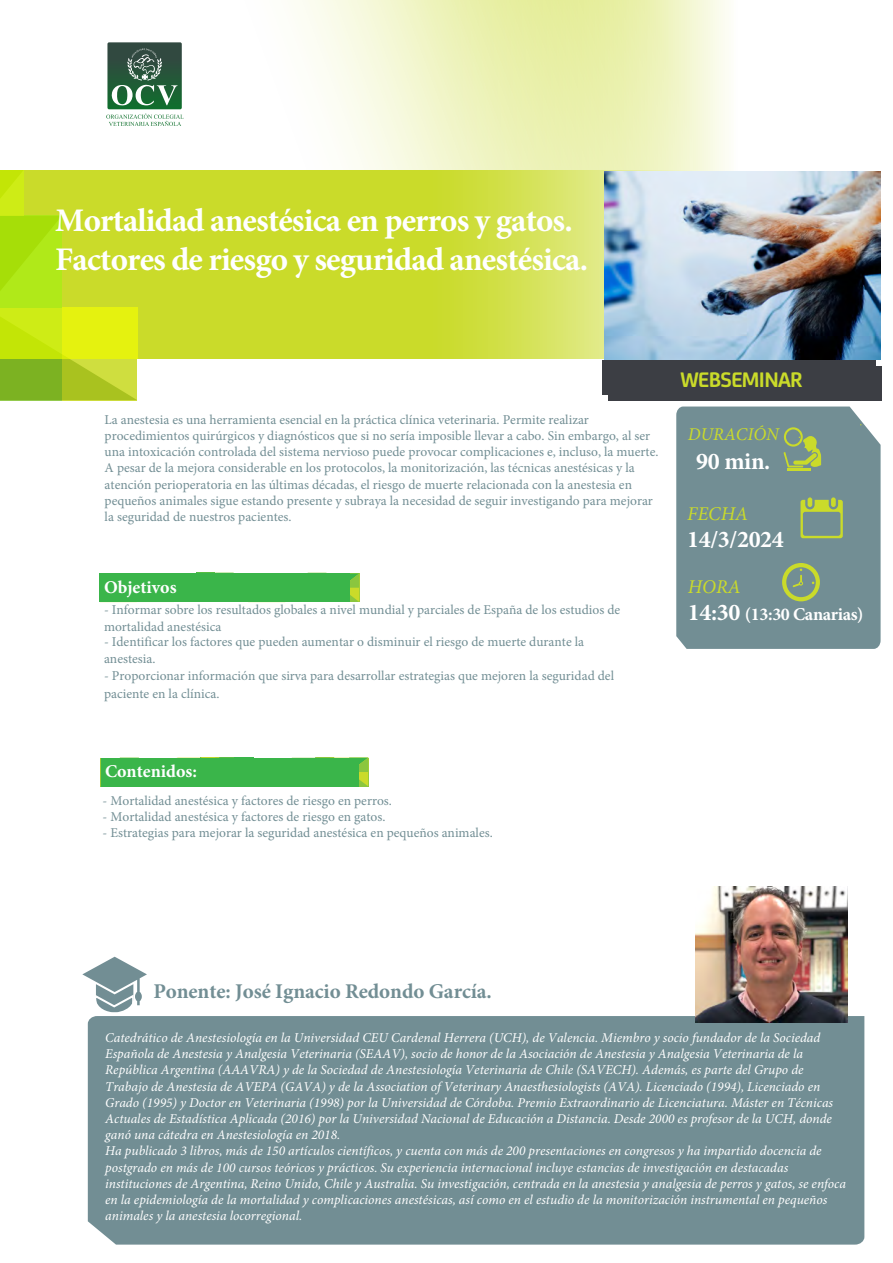
<style>
.page{position:relative;width:893px;height:1263px;background:#fff}
.page>*{position:absolute;margin:0;border:0;box-sizing:border-box;transform-origin:0 0}
.Titulo{font:700 33px/39.5px "Minion Pro";letter-spacing:-.025em;color:#fff}
.Datos{font:700 24px "Minion Pro";letter-spacing:-.015em;color:#fff}
.t1{font:700 22.5px "FS Joey";letter-spacing:-.03em;color:#cadb2a}
.t2{font:700 21px "Minion Pro";letter-spacing:-.005em;color:#728e94}
.Datos-2{font:italic 19.5px "Minion Pro";color:#cadb2a}
.t3{font:700 18px "Minion Pro";letter-spacing:-.02em;color:#fff}
.t4{font:700 18px "Minion Pro";color:#fff}
.Datos-3{font:italic 18px "Minion Pro";color:#cadb2a}
.t5{font:italic 13.5px/16.2px "Minion Pro";color:#fff}
.t6{font:13.5px/16.2px "Minion Pro";color:#728e94}
.s1{font-size:24px}
</style>
<div class="page">
<div style="left:676px;top:406px;width:205px;height:243px;background:#728e94"></div>
<hr style="left:787px;top:468px;width:23px;height:2px;background:#cadb2a">
<svg style="left:783px;top:427px;width:38px;height:40px;background:#90a86e"></svg>
<div style="left:831px;top:497px;width:5px;height:10px;background:#cadb2a;border-radius:2px"></div>
<svg style="left:800px;top:500px;width:43px;height:38px;background:#92aa6c"></svg>
<div style="left:0;top:0;width:893px;height:358px;background:#cadb2a"></div>
<svg style="left:0;top:0;width:419px;height:170px;background:#fcfdf7"></svg>
<svg style="left:0;top:170px;width:137px;height:230px"></svg>
<svg style="left:419px;top:0;width:474px;height:400px;background:#ebf1b2"></svg>
<svg style="left:106px;top:42px;width:78px;height:84px;background:#698c77"></svg>
<svg style="left:82px;top:957px;width:65px;height:69px"></svg>
<div style="left:88px;top:1016px;width:776px;height:228px;background:#728e94"></div>
<svg style="left:782px;top:563px;width:38px;height:38px"></svg>
<div style="left:602px;top:360px;width:273px;height:34px;background:#3c3e44"></div>
<div style="left:608px;top:366px;width:273px;height:34px;background:#3c3e44"></div>
<svg style="left:350px;top:573px;width:9px;height:29px"></svg>
<div style="left:100px;top:573px;width:250px;height:29px;background:#3ab54a"></div>
<img style="left:604px;top:172px;width:276px;height:187px">
<svg style="left:119px;top:757px;width:120px;height:1px"></svg>
<svg style="left:292px;top:757px;width:76px;height:29px"></svg>
<div style="left:101px;top:758px;width:258px;height:28px;background:#3ab54a"></div>
<img style="left:695px;top:886px;width:152px;height:137px">
<p class="Titulo" style="left:55px;top:200px;width:534px">Mortalidad anestésica en perros y gatos.<br>Factores de riesgo y seguridad anestésica.</p>
<p class="t6" style="left:105px;top:411px;width:555px">La anestesia es una herramienta esencial en la práctica clínica veterinaria. Permite realizar procedimientos quirúrgicos y diagnósticos que si no sería imposible llevar a cabo. Sin embargo, al ser una intoxicación controlada del sistema nervioso puede provocar complicaciones e, incluso, la muerte.<br>A pesar de la mejora considerable en los protocolos, la monitorización, las técnicas anestésicas y la atención perioperatoria en las últimas décadas, el riesgo de muerte relacionada con la anestesia en pequeños animales sigue estando presente y subraya la necesidad de seguir investigando para mejorar la seguridad de nuestros pacientes.</p>
<h3 class="t4" style="left:104px;top:575px;width:74px">Objetivos</h3>
<p class="t6" style="left:104px;top:601px;width:518px;line-height:17.4px">- Informar sobre los resultados globales a nivel mundial y parciales de España de los estudios de mortalidad anestésica</p>
<p class="t6" style="left:104px;top:633px;width:482px;line-height:17.4px">- Identificar los factores que pueden aumentar o disminuir el riesgo de muerte durante la anestesia.</p>
<p class="t6" style="left:104px;top:667px;width:512px;line-height:17.5px">- Proporcionar información que sirva para desarrollar estrategias que mejoren la seguridad del paciente en la clínica.</p>
<h3 class="t1" style="left:681px;top:363px;width:124px">WEBSEMINAR</h3>
<p class="Datos-3" style="left:688px;top:422px;width:93px">DURACIÓN</p>
<p class="Datos" style="left:696px;top:444px;width:76px">90 min.</p>
<p class="Datos-2" style="left:687px;top:501px;width:62px">FECHA</p>
<p class="Datos" style="left:687px;top:522px;width:98px">14/3/2024</p>
<h3 class="Datos-2" style="left:688px;top:574px;width:54px">HORA</h3>
<h3 class="t3" style="left:688px;top:601px;width:177px"><span class="s1">14:30</span> (13:30 Canarias)</h3>
<h3 class="t4" style="left:105px;top:759px;width:94px">Contenidos:</h3>
<p class="t6" style="left:103px;top:792px;width:291px">- Mortalidad anestésica y factores de riesgo en perros.</p>
<p class="t6" style="left:103px;top:808px;width:284px">- Mortalidad anestésica y factores de riesgo en gatos.</p>
<p class="t6" style="left:103px;top:825px;width:392px">- Estrategias para mejorar la seguridad anestésica en pequeños animales.</p>
<h3 class="t2" style="left:153px;top:977px;width:340px">Ponente: José Ignacio Redondo García.</h3>
<p class="t5" style="left:105px;top:1030px;width:742px">Catedrático de Anestesiología en la Universidad CEU Cardenal Herrera (UCH), de Valencia. Miembro y socio fundador de la Sociedad Española de Anestesia y Analgesia Veterinaria (SEAAV), socio de honor de la Asociación de Anestesia y Analgesia Veterinaria de la República Argentina (AAAVRA) y de la Sociedad de Anestesiología Veterinaria de Chile (SAVECH). Además, es parte del Grupo de Trabajo de Anestesia de AVEPA (GAVA) y de la Association of Veterinary Anaesthesiologists (AVA). Licenciado (1994), Licenciado en Grado (1995) y Doctor en Veterinaria (1998) por la Universidad de Córdoba. Premio Extraordinario de Licenciatura. Máster en Técnicas Actuales de Estadística Aplicada (2016) por la Universidad Nacional de Educación a Distancia. Desde 2000 es profesor de la UCH, donde ganó una cátedra en Anestesiología en 2018.<br>Ha publicado 3 libros, más de 150 artículos científicos, y cuenta con más de 200 presentaciones en congresos y ha impartido docencia de postgrado en más de 100 cursos teóricos y prácticos. Su experiencia internacional incluye estancias de investigación en destacadas instituciones de Argentina, Reino Unido, Chile y Australia. Su investigación, centrada en la anestesia y analgesia de perros y gatos, se enfoca en la epidemiología de la mortalidad y complicaciones anestésicas, así como en el estudio de la monitorización instrumental en pequeños animales y la anestesia locorregional.</p>
</div>
